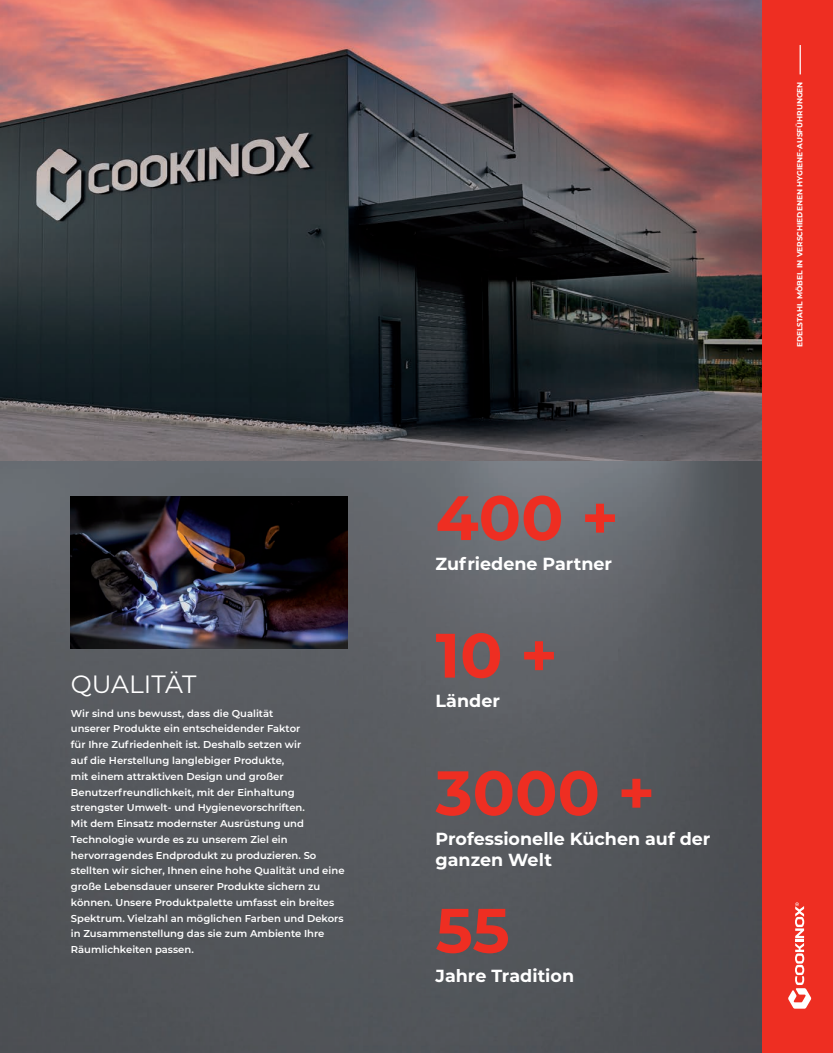
<style>
.page{position:relative;width:833px;height:1053px;background:#fff}
.page>*{position:absolute;margin:0;border:0;box-sizing:border-box;transform-origin:0 0}
.t1{font:700 62.5px "Montserrat";color:#ee2e22}
.t2{font:25px "Montserrat";color:#fff}
.t3{font:700 17.5px/21px "Montserrat";color:#fff}
.t4{font:600 10px/15.8px "Montserrat";color:#fff}
.t5{font:700 7.5px "Montserrat";color:#fff}
</style>
<div class="page">
<img style="left:0;top:461px;width:762px;height:591px">
<img style="left:0;top:0;width:762px;height:461px">
<img style="left:71px;top:496px;width:276px;height:152px">
<div style="left:762px;top:0;width:71px;height:1052px;background:#ee2e22"></div>
<hr style="left:799px;top:45px;width:2px;height:29px;background:#fff">
<svg style="left:788px;top:902px;width:23px;height:106px"></svg>
<h2 class="t2" style="left:71px;top:666px;width:127px">QUALITÄT</h2>
<p class="t4" style="left:71px;top:704px;width:275px">Wir sind uns bewusst, dass die Qualität<br>unserer Produkte ein entscheidender Faktor<br>für Ihre Zufriedenheit ist. Deshalb setzen wir<br>auf die Herstellung langlebiger Produkte,<br>mit einem attraktiven Design und großer Benutzerfreundlichkeit, mit der Einhaltung strengster Umwelt- und Hygienevorschriften.<br>Mit dem Einsatz modernster Ausrüstung und Technologie wurde es zu unserem Ziel ein hervorragendes Endprodukt zu produzieren. So stellten wir sicher, Ihnen eine hohe Qualität und eine große Lebensdauer unserer Produkte sichern zu können. Unsere Produktpalette umfasst ein breites Spektrum. Vielzahl an möglichen Farben und Dekors in Zusammenstellung das sie zum Ambiente Ihre Räumlichkeiten passen.</p>
<h1 class="t1" style="left:435px;top:472px;width:185px">400 +</h1>
<h3 class="t3" style="left:435px;top:552px;width:178px">Zufriedene Partner</h3>
<h1 class="t1" style="left:435px;top:610px;width:124px">10 +</h1>
<h3 class="t3" style="left:435px;top:689px;width:66px">Länder</h3>
<h1 class="t1" style="left:435px;top:747px;width:221px">3000 +</h1>
<h3 class="t3" style="left:435px;top:826px;width:276px">Professionelle Küchen auf der ganzen Welt</h3>
<h1 class="t1" style="left:435px;top:885px;width:76px">55</h1>
<h3 class="t3" style="left:435px;top:964px;width:140px">Jahre Tradition</h3>
<p class="t5" style="left:794px;top:347px;width:267px;rotate:-90deg">EDELSTAHL MÖBEL IN VERSCHIEDENEN HYGIENE-AUSFÜHRUNGEN</p>
</div>
